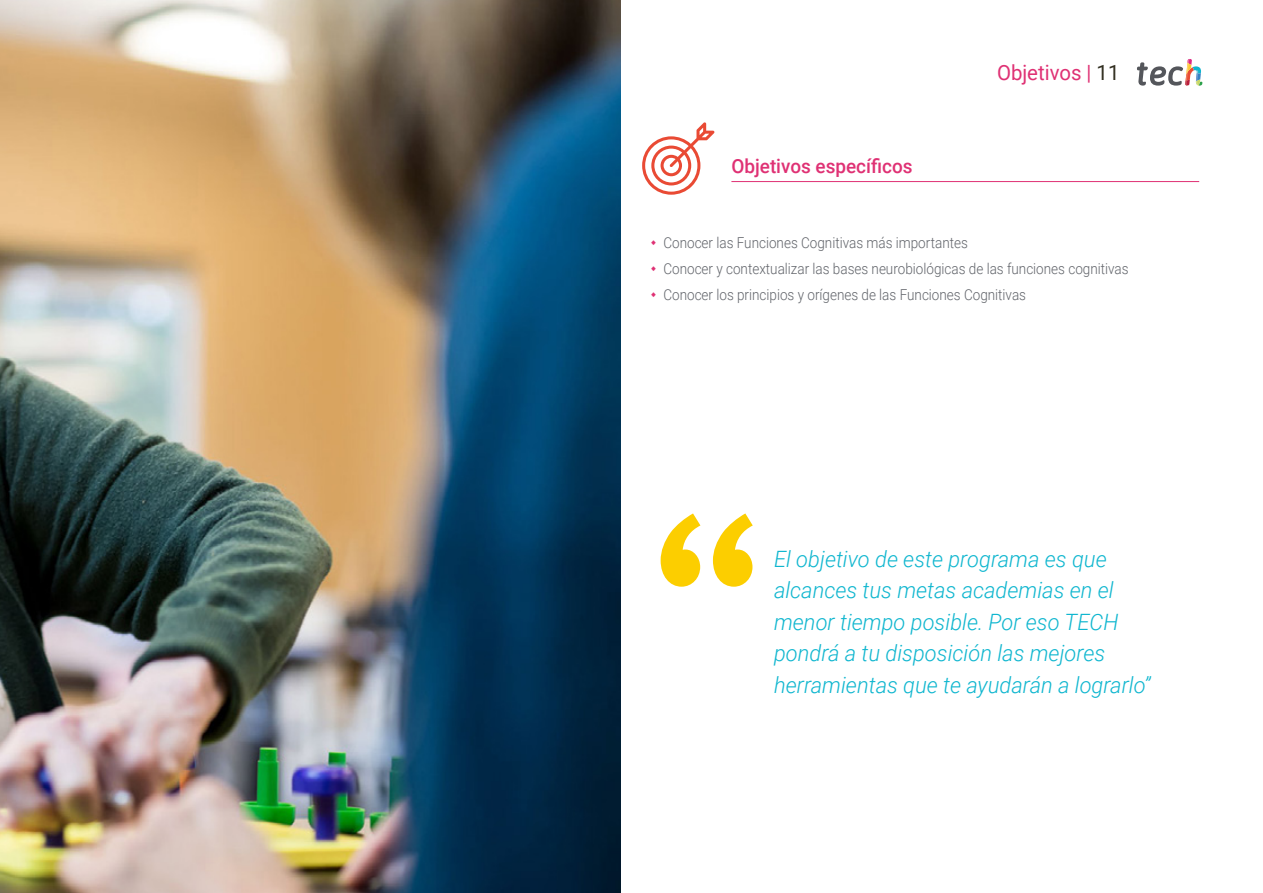
<style>
.page{position:relative;width:1263px;height:893px;background:#fff}
.page>*{position:absolute;margin:0;border:0;box-sizing:border-box;transform-origin:0 0}
.t1{font:italic 300 22.5px/31.5px "Roboto";color:#0fb6cf}
.t2{font:21px "Roboto";color:#df3174}
.t3{font:500 19.5px "Roboto";color:#df3174}
.t4{font:300 15px/26px "Roboto";color:#61646a;scale:.9 1}
.s1{color:#312e20}
</style>
<div class="page">
<hr style="left:731px;top:181px;width:468px;height:1px;background:#df3174">
<svg style="left:642px;top:122px;width:72px;height:73px"></svg>
<img style="left:0;top:0;width:621px;height:893px">
<svg style="left:661px;top:513px;width:92px;height:74px"></svg>
<svg style="left:1137px;top:59px;width:65px;height:27px"></svg>
<h3 class="t3" style="left:731px;top:153px;width:183px">Objetivos específicos</h3>
<h2 class="t2" style="left:997px;top:57px;width:124px">Objetivos | <span class="s1">11</span></h2>
<p class="t4" style="left:663px;top:229px;width:518px">Conocer las Funciones Cognitivas más importantes<br>Conocer y contextualizar las bases neurobiológicas de las funciones cognitivas<br>Conocer los principios y orígenes de las Funciones Cognitivas</p>
<h1 class="t1" style="left:774px;top:542px;width:378px">El objetivo de este programa es que alcances tus metas academias en el menor tiempo posible. Por eso TECH pondrá a tu disposición las mejores herramientas que te ayudarán a lograrlo”</h1>
</div>
